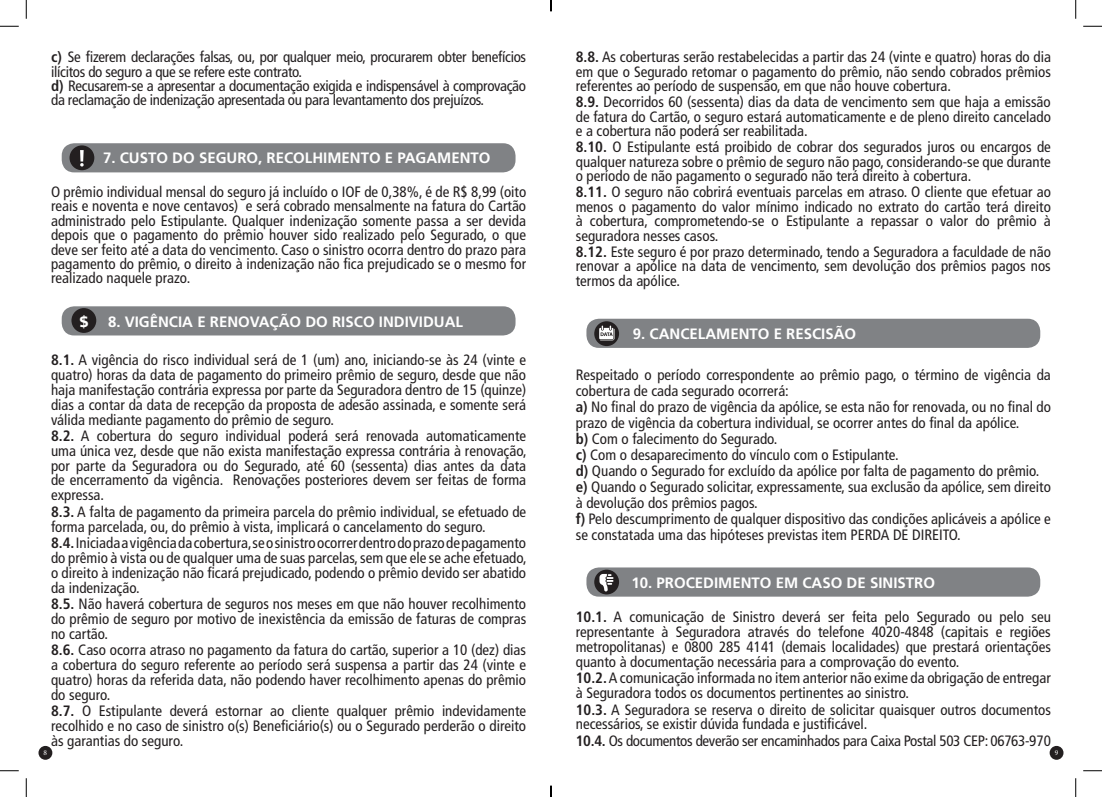
<style>
.page{position:relative;width:1102px;height:797px;background:#fff}
.page>*{position:absolute;margin:0;border:0;box-sizing:border-box;transform-origin:0 0}
.t1{font:condensed 15px/14.8px "Frutiger LT Std";color:#231f20;text-align:justify}
.t2{font:condensed 15px/14.4px "Frutiger LT Std";letter-spacing:-.02em;color:#231f20}
.t3{font:700 15px "Frutiger LT Std";color:#fff}
.t4{font:900 15px "Frutiger LT Std";color:#fff}
.t5{font:7.5px "Minion Pro";color:#fff}
.s1{font-weight:700}
</style>
<div class="page">
<div style="left:38px;top:746px;width:14px;height:13px;background:#231f20;border-radius:50%"></div>
<div style="left:1049px;top:746px;width:14px;height:13px;background:#231f20;border-radius:50%"></div>
<div style="left:62px;top:143px;width:453px;height:29px;background:#808285;border-radius:12px"></div>
<div style="left:69px;top:145px;width:25px;height:25px;background:#231f20;border-radius:50%"></div>
<svg style="left:80px;top:150px;width:4px;height:17px"></svg>
<div style="left:62px;top:306px;width:453px;height:29px;background:#808285;border-radius:12px"></div>
<div style="left:71px;top:308px;width:25px;height:25px;background:#231f20;border-radius:50%"></div>
<div style="left:586px;top:319px;width:454px;height:29px;background:#808285;border-radius:12px"></div>
<svg style="left:594px;top:321px;width:25px;height:25px"></svg>
<svg style="left:599px;top:325px;width:15px;height:15px"></svg>
<div style="left:586px;top:567px;width:454px;height:29px;background:#808285;border-radius:12px"></div>
<div style="left:594px;top:569px;width:25px;height:25px;background:#231f20;border-radius:50%"></div>
<svg style="left:599px;top:574px;width:14px;height:17px"></svg>
<svg style="left:0;top:25px;width:19px;height:2px"></svg>
<svg style="left:1083px;top:25px;width:18px;height:2px"></svg>
<svg style="left:0;top:770px;width:19px;height:1px"></svg>
<svg style="left:1083px;top:770px;width:18px;height:1px"></svg>
<svg style="left:25px;top:0;width:2px;height:19px"></svg>
<svg style="left:25px;top:778px;width:2px;height:19px"></svg>
<svg style="left:1075px;top:0;width:1px;height:19px"></svg>
<svg style="left:1075px;top:778px;width:1px;height:19px"></svg>
<svg style="left:550px;top:785px;width:1px;height:12px"></svg>
<p class="t2" style="left:51px;top:50px;width:476px"><span class="s1">c)</span> Se fizerem declarações falsas, ou, por qualquer meio, procurarem obter benefícios ilícitos do seguro a que se refere este contrato.</p>
<p class="t2" style="left:51px;top:79px;width:476px"><span class="s1">d)</span> Recusarem-se a apresentar a documentação exigida e indispensável à comprovação da reclamação de indenização apresentada ou para levantamento dos prejuízos.</p>
<p class="t1" style="left:575px;top:50px;width:476px;line-height:14.4px"><span class="s1">8.8.</span> As coberturas serão restabelecidas a partir das 24 (vinte e quatro) horas do dia em que o Segurado retomar o pagamento do prêmio, não sendo cobrados prêmios referentes ao período de suspensão, em que não houve cobertura.</p>
<p class="t1" style="left:575px;top:95px;width:476px;line-height:14.4px"><span class="s1">8.9.</span> Decorridos 60 (sessenta) dias da data de vencimento sem que haja a emissão de fatura do Cartão, o seguro estará automaticamente e de pleno direito cancelado e a cobertura não poderá ser reabilitada.</p>
<p class="t1" style="left:575px;top:140px;width:476px;line-height:14.4px"><span class="s1">8.10.</span> O Estipulante está proibido de cobrar dos segurados juros ou encargos de qualquer natureza sobre o prêmio de seguro não pago, considerando-se que durante o período de não pagamento o segurado não terá direito à cobertura.</p>
<p class="t1" style="left:575px;top:185px;width:476px;line-height:14.4px"><span class="s1">8.11.</span> O seguro não cobrirá eventuais parcelas em atraso. O cliente que efetuar ao menos o pagamento do valor mínimo indicado no extrato do cartão terá direito à cobertura, comprometendo-se o Estipulante a repassar o valor do prêmio à seguradora nesses casos.</p>
<p class="t1" style="left:575px;top:244px;width:476px;line-height:14.4px"><span class="s1">8.12.</span> Este seguro é por prazo determinado, tendo a Seguradora a faculdade de não renovar a apólice na data de vencimento, sem devolução dos prêmios pagos nos termos da apólice.</p>
<p class="t3" style="left:103px;top:149px;width:389px">7. CUSTO DO SEGURO, RECOLHIMENTO E PAGAMENTO</p>
<p class="t1" style="left:51px;top:185px;width:476px;line-height:14.4px">O prêmio individual mensal do seguro já incluído o IOF de 0,38%, é de R$ 8,99 (oito reais e noventa e nove centavos) e será cobrado mensalmente na fatura do Cartão administrado pelo Estipulante. Qualquer indenização somente passa a ser devida depois que o pagamento do prêmio houver sido realizado pelo Segurado, o que deve ser feito até a data do vencimento. Caso o sinistro ocorra dentro do prazo para pagamento do prêmio, o direito à indenização não fica prejudicado se o mesmo for realizado naquele prazo.</p>
<p class="t4" style="left:79px;top:312px;width:11px">$</p>
<p class="t3" style="left:108px;top:312px;width:356px">8. VIGÊNCIA E RENOVAÇÃO DO RISCO INDIVIDUAL</p>
<p class="t1" style="left:51px;top:353px;width:476px"><span class="s1">8.1.</span> A vigência do risco individual será de 1 (um) ano, iniciando-se às 24 (vinte e quatro) horas da data de pagamento do primeiro prêmio de seguro, desde que não haja manifestação contrária expressa por parte da Seguradora dentro de 15 (quinze) dias a contar da data de recepção da proposta de adesão assinada, e somente será válida mediante pagamento do prêmio de seguro.</p>
<p class="t1" style="left:51px;top:428px;width:477px"><span class="s1">8.2.</span> A cobertura do seguro individual poderá será renovada automaticamente uma única vez, desde que não exista manifestação expressa contrária à renovação, por parte da Seguradora ou do Segurado, até 60 (sessenta) dias antes da data de encerramento da vigência. Renovações posteriores devem ser feitas de forma expressa.</p>
<p class="t1" style="left:51px;top:504px;width:476px"><span class="s1">8.3.</span> A falta de pagamento da primeira parcela do prêmio individual, se efetuado de forma parcelada, ou, do prêmio à vista, implicará o cancelamento do seguro.</p>
<p class="t1" style="left:51px;top:536px;width:477px"><span class="s1">8.4.</span> Iniciada a vigência da cobertura, se o sinistro ocorrer dentro do prazo de pagamento do prêmio à vista ou de qualquer uma de suas parcelas, sem que ele se ache efetuado, o direito à indenização não ficará prejudicado, podendo o prêmio devido ser abatido da indenização.</p>
<p class="t1" style="left:51px;top:596px;width:476px"><span class="s1">8.5.</span> Não haverá cobertura de seguros nos meses em que não houver recolhimento do prêmio de seguro por motivo de inexistência da emissão de faturas de compras no cartão.</p>
<p class="t1" style="left:51px;top:643px;width:476px"><span class="s1">8.6.</span> Caso ocorra atraso no pagamento da fatura do cartão, superior a 10 (dez) dias a cobertura do seguro referente ao período será suspensa a partir das 24 (vinte e quatro) horas da referida data, não podendo haver recolhimento apenas do prêmio do seguro.</p>
<p class="t1" style="left:51px;top:704px;width:476px"><span class="s1">8.7.</span> O Estipulante deverá estornar ao cliente qualquer prêmio indevidamente recolhido e no caso de sinistro o(s) Beneficiário(s) ou o Segurado perderão o direito às garantias do seguro.</p>
<p class="t3" style="left:632px;top:325px;width:225px">9. CANCELAMENTO E RESCISÃO</p>
<p class="t1" style="left:575px;top:367px;width:476px;line-height:16px">Respeitado o período correspondente ao prêmio pago, o término de vigência da cobertura de cada segurado ocorrerá:</p>
<p class="t1" style="left:575px;top:399px;width:476px;line-height:16px"><span class="s1">a)</span> No final do prazo de vigência da apólice, se esta não for renovada, ou no final do prazo de vigência da cobertura individual, se ocorrer antes do final da apólice.</p>
<p class="t1" style="left:575px;top:431px;width:203px"><span class="s1">b)</span> Com o falecimento do Segurado.</p>
<p class="t1" style="left:575px;top:447px;width:324px"><span class="s1">c)</span> Com o desaparecimento do vínculo com o Estipulante.</p>
<p class="t1" style="left:575px;top:463px;width:465px"><span class="s1">d)</span> Quando o Segurado for excluído da apólice por falta de pagamento do prêmio.</p>
<p class="t1" style="left:575px;top:478px;width:476px;line-height:16px"><span class="s1">e)</span> Quando o Segurado solicitar, expressamente, sua exclusão da apólice, sem direito à devolução dos prêmios pagos.</p>
<p class="t1" style="left:575px;top:510px;width:476px;line-height:16px"><span class="s1">f)</span> Pelo descumprimento de qualquer dispositivo das condições aplicáveis a apólice e se constatada uma das hipóteses previstas item PERDA DE DIREITO.</p>
<p class="t3" style="left:631px;top:573px;width:305px">10. PROCEDIMENTO EM CASO DE SINISTRO</p>
<p class="t1" style="left:575px;top:610px;width:476px"><span class="s1">10.1.</span> A comunicação de Sinistro deverá ser feita pelo Segurado ou pelo seu representante à Seguradora através do telefone 4020-4848 (capitais e regiões metropolitanas) e 0800 285 4141 (demais localidades) que prestará orientações quanto à documentação necessária para a comprovação do evento.</p>
<p class="t1" style="left:575px;top:670px;width:476px"><span class="s1">10.2.</span> A comunicação informada no item anterior não exime da obrigação de entregar à Seguradora todos os documentos pertinentes ao sinistro.</p>
<p class="t1" style="left:575px;top:702px;width:476px"><span class="s1">10.3.</span> A Seguradora se reserva o direito de solicitar quaisquer outros documentos necessários, se existir dúvida fundada e justificável.</p>
<p class="t2" style="left:575px;top:733px;width:476px"><span class="s1">10.4.</span> Os documentos deverão ser encaminhados para Caixa Postal 503 CEP: 06763-970</p>
<p class="t5" style="left:44px;top:747px;width:5px">8</p>
<p class="t5" style="left:1054px;top:747px;width:5px">9</p>
</div>
